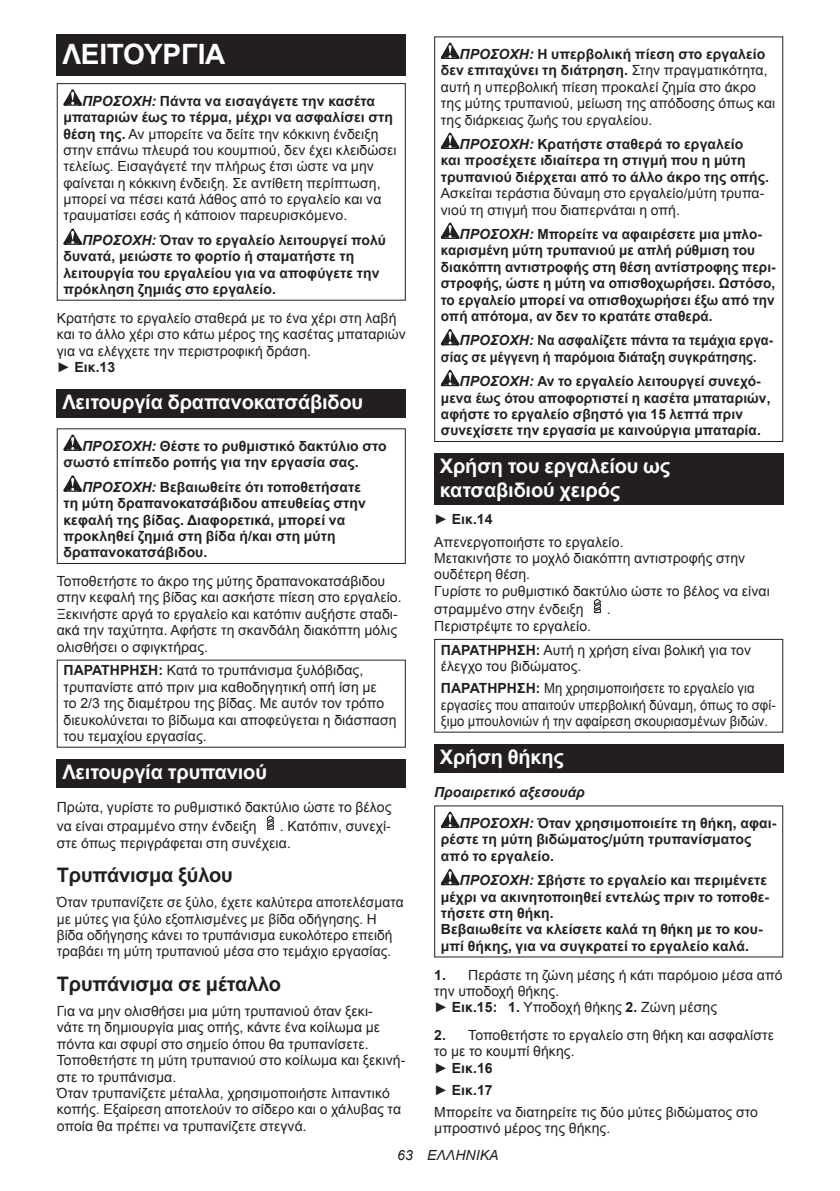
<style>
.page{position:relative;width:840px;height:1191px;background:#fff}
.page>*{position:absolute;margin:0;border:0;box-sizing:border-box;transform-origin:0 0}
.t1{font:700 28px "Arial";letter-spacing:-.01em;color:#fff}
.t2{font:700 20px/23.4px "Arial";letter-spacing:-.01em;color:#fff}
.t3{font:700 20px "Arial";letter-spacing:-.01em;color:#231f20}
.t4{font:14px/16.4px "Arial";letter-spacing:.005em;color:#231f20}
.t5{font:700 14px/16.4px "Arial";letter-spacing:.005em;color:#231f20}
.t6{font:14px/16.4px "Arial";letter-spacing:.005em;color:#231f20;scale:.93 1}
.t7{font:700 14px/16.4px "Arial";letter-spacing:.005em;color:#231f20;scale:.92 1}
.t8{font:italic 14px "Arial";letter-spacing:.005em;color:#231f20}
.s1{font-weight:700;font-style:italic}
.s2{font-weight:700}
.s3{font-style:italic}
</style>
<div class="page">
<div style="left:57px;top:34px;width:348px;height:41px;background:#231f20"></div>
<svg style="left:63px;top:89px;width:19px;height:17px"></svg>
<svg style="left:63px;top:228px;width:19px;height:17px"></svg>
<div style="left:57px;top:83px;width:348px;height:218px;border:1px solid #231f20"></div>
<div style="left:57px;top:389px;width:348px;height:28px;background:#231f20"></div>
<svg style="left:63px;top:434px;width:19px;height:17px"></svg>
<svg style="left:63px;top:475px;width:19px;height:17px"></svg>
<div style="left:57px;top:428px;width:348px;height:136px;border:1px solid #231f20"></div>
<div style="left:57px;top:759px;width:348px;height:28px;background:#231f20"></div>
<svg style="left:267px;top:815px;width:7px;height:15px"></svg>
<svg style="left:440px;top:43px;width:19px;height:16px"></svg>
<svg style="left:440px;top:133px;width:19px;height:16px"></svg>
<svg style="left:440px;top:223px;width:19px;height:16px"></svg>
<svg style="left:440px;top:329px;width:19px;height:16px"></svg>
<svg style="left:440px;top:370px;width:19px;height:16px"></svg>
<div style="left:434px;top:36px;width:348px;height:406px;border:1px solid #231f20"></div>
<div style="left:434px;top:453px;width:348px;height:52px;background:#231f20"></div>
<svg style="left:594px;top:598px;width:7px;height:15px"></svg>
<div style="left:434px;top:639px;width:348px;height:93px;border:1px solid #231f20"></div>
<div style="left:434px;top:744px;width:348px;height:28px;background:#231f20"></div>
<svg style="left:440px;top:811px;width:19px;height:17px"></svg>
<svg style="left:440px;top:869px;width:19px;height:16px"></svg>
<h1 class="t1" style="left:62px;top:35px;width:164px">ΛΕΙΤΟΥΡΓΙΑ</h1>
<p class="t4" style="left:63px;top:93px;width:334px;text-indent:19px"><span class="s1">ΠΡΟΣΟΧΗ:</span> <span class="s2">Πάντα να εισαγάγετε την κασέτα μπαταριών έως το τέρμα, μέχρι να ασφαλίσει στη θέση της.</span> Αν μπορείτε να δείτε την κόκκινη ένδειξη στην επάνω πλευρά του κουμπιού, δεν έχει κλειδώσει τελείως. Εισαγάγετέ την πλήρως έτσι ώστε να μην φαίνεται η κόκκινη ένδειξη. Σε αντίθετη περίπτωση, μπορεί να πέσει κατά λάθος από το εργαλείο και να τραυματίσει εσάς ή κάποιον παρευρισκόμενο.</p>
<p class="t5" style="left:63px;top:232px;width:324px;text-indent:19px"><span class="s3">ΠΡΟΣΟΧΗ:</span> Όταν το εργαλείο λειτουργεί πολύ δυνατά, μειώστε το φορτίο ή σταματήστε τη λειτουργία του εργαλείου για να αποφύγετε την πρόκληση ζημιάς στο εργαλείο.</p>
<p class="t4" style="left:57px;top:310px;width:350px">Κρατήστε το εργαλείο σταθερά με το ένα χέρι στη λαβή και το άλλο χέρι στο κάτω μέρος της κασέτας μπαταριών για να ελέγχετε την περιστροφική δράση.<br>► <span class="s2">Εικ.13</span></p>
<h2 class="t2" style="left:62px;top:391px;width:302px">Λειτουργία δραπανοκατσάβιδου</h2>
<p class="t5" style="left:63px;top:438px;width:324px;text-indent:19px"><span class="s3">ΠΡΟΣΟΧΗ:</span> Θέστε το ρυθμιστικό δακτύλιο στο σωστό επίπεδο ροπής για την εργασία σας.</p>
<p class="t5" style="left:63px;top:479px;width:304px;text-indent:19px"><span class="s3">ΠΡΟΣΟΧΗ:</span> Βεβαιωθείτε ότι τοποθετήσατε τη μύτη δραπανοκατσάβιδου απευθείας στην κεφαλή της βίδας. Διαφορετικά, μπορεί να προκληθεί ζημιά στη βίδα ή/και στη μύτη δραπανοκατσάβιδου.</p>
<p class="t4" style="left:57px;top:573px;width:346px">Τοποθετήστε το άκρο της μύτης δραπανοκατσάβιδου στην κεφαλή της βίδας και ασκήστε πίεση στο εργαλείο.<br>Ξεκινήστε αργά το εργαλείο και κατόπιν αυξήστε σταδι&shy;ακά την ταχύτητα. Αφήστε τη σκανδάλη διακόπτη μόλις ολισθήσει ο σφιγκτήρας.</p>
<p class="t4" style="left:63px;top:662px;width:334px"><span class="s2">ΠΑΡΑΤΗΡΗΣΗ:</span> Κατά το τρυπάνισμα ξυλόβιδας, τρυπανίστε από πριν μια καθοδηγητική οπή ίση με<br>το 2/3 της διαμέτρου της βίδας. Με αυτόν τον τρόπο διευκολύνεται το βίδωμα και αποφεύγεται η διάσπαση του τεμαχίου εργασίας.</p>
<h2 class="t2" style="left:62px;top:761px;width:206px">Λειτουργία τρυπανιού</h2>
<p class="t4" style="left:57px;top:798px;width:336px;line-height:18.8px">Πρώτα, γυρίστε το ρυθμιστικό δακτύλιο ώστε το βέλος να είναι στραμμένο στην ένδειξη</p>
<p class="t4" style="left:57px;top:818px;width:335px;text-indent:223px">. Κατόπιν, συνεχί&shy;στε όπως περιγράφεται στη συνέχεια.</p>
<h2 class="t3" style="left:57px;top:862px;width:177px">Τρυπάνισμα ξύλου</h2>
<p class="t4" style="left:57px;top:894px;width:348px">Όταν τρυπανίζετε σε ξύλο, έχετε καλύτερα αποτελέσματα με μύτες για ξύλο εξοπλισμένες με βίδα οδήγησης. Η βίδα οδήγησης κάνει το τρυπάνισμα ευκολότερο επειδή τραβάει τη μύτη τρυπανιού μέσα στο τεμάχιο εργασίας.</p>
<h2 class="t3" style="left:57px;top:970px;width:226px">Τρυπάνισμα σε μέταλλο</h2>
<p class="t4" style="left:57px;top:1003px;width:350px">Για να μην ολισθήσει μια μύτη τρυπανιού όταν ξεκι-<br>νάτε τη δημιουργία μιας οπής, κάντε ένα κοίλωμα με πόντα και σφυρί στο σημείο όπου θα τρυπανίσετε.<br>Τοποθετήστε τη μύτη τρυπανιού στο κοίλωμα και ξεκινή&shy;στε το τρυπάνισμα.<br>Όταν τρυπανίζετε μέταλλα, χρησιμοποιήστε λιπαντικό κοπής. Εξαίρεση αποτελούν το σίδερο και ο χάλυβας τα οποία θα πρέπει να τρυπανίζετε στεγνά.</p>
<p class="t4" style="left:440px;top:46px;width:336px;text-indent:19px"><span class="s1">ΠΡΟΣΟΧΗ:</span> <span class="s2">Η υπερβολική πίεση στο εργαλείο δεν επιταχύνει τη διάτρηση.</span> Στην πραγματικότητα, αυτή η υπερβολική πίεση προκαλεί ζημία στο άκρο της μύτης τρυπανιού, μείωση της απόδοσης όπως και της διάρκειας ζωής του εργαλείου.</p>
<p class="t5" style="left:440px;top:136px;width:329px;text-indent:19px"><span class="s3">ΠΡΟΣΟΧΗ:</span> Κρατήστε σταθερά το εργαλείο<br>και προσέχετε ιδιαίτερα τη στιγμή που η μύτη τρυπανιού διέρχεται από το άλλο άκρο της οπής.</p>
<p class="t4" style="left:440px;top:185px;width:325px">Ασκείται τεράστια δύναμη στο εργαλείο/μύτη τρυπα&shy;νιού τη στιγμή που διαπερνάται η οπή.</p>
<p class="t5" style="left:440px;top:226px;width:336px;text-indent:19px"><span class="s3">ΠΡΟΣΟΧΗ:</span> Μπορείτε να αφαιρέσετε μια μπλο&shy;καρισμένη μύτη τρυπανιού με απλή ρύθμιση του διακόπτη αντιστροφής στη θέση αντίστροφης περι&shy;στροφής, ώστε η μύτη να οπισθοχωρήσει. Ωστόσο, το εργαλείο μπορεί να οπισθοχωρήσει έξω από την οπή απότομα, αν δεν το κρατάτε σταθερά.</p>
<p class="t7" style="left:440px;top:333px;width:362px;text-indent:19px"><span class="s3">ΠΡΟΣΟΧΗ:</span> Να ασφαλίζετε πάντα τα τεμάχια εργα&shy;σίας σε μέγγενη ή παρόμοια διάταξη συγκράτησης.</p>
<p class="t5" style="left:440px;top:373px;width:331px;text-indent:19px"><span class="s3">ΠΡΟΣΟΧΗ:</span> Αν το εργαλείο λειτουργεί συνεχό&shy;μενα έως ότου αποφορτιστεί η κασέτα μπαταριών, αφήστε το εργαλείο σβηστό για 15 λεπτά πριν συνεχίσετε την εργασία με καινούργια μπαταρία.</p>
<h2 class="t2" style="left:439px;top:455px;width:232px">Χρήση του εργαλείου ως κατσαβιδιού χειρός</h2>
<p class="t4" style="left:434px;top:509px;width:191px;line-height:22px">► <span class="s2">Εικ.14<br></span>Απενεργοποιήστε το εργαλείο.</p>
<p class="t4" style="left:434px;top:550px;width:337px">Μετακινήστε το μοχλό διακόπτη αντιστροφής στην ουδέτερη θέση.<br>Γυρίστε το ρυθμιστικό δακτύλιο ώστε το βέλος να είναι</p>
<p class="t4" style="left:434px;top:601px;width:151px">στραμμένο στην ένδειξη</p>
<p class="t4" style="left:606px;top:601px;width:5px">.</p>
<p class="t4" style="left:440px;top:614px;width:311px;line-height:23.8px;text-indent:-7px">Περιστρέψτε το εργαλείο.<br><span class="s2">ΠΑΡΑΤΗΡΗΣΗ:</span> Αυτή η χρήση είναι βολική για τον</p>
<p class="t4" style="left:440px;top:655px;width:315px;line-height:22px">έλεγχο του βιδώματος.<br><span class="s2">ΠΑΡΑΤΗΡΗΣΗ:</span> Μη χρησιμοποιήσετε το εργαλείο για</p>
<p class="t6" style="left:440px;top:696px;width:361px">εργασίες που απαιτούν υπερβολική δύναμη, όπως το σφί&shy;ξιμο μπουλονιών ή την αφαίρεση σκουριασμένων βιδών.</p>
<h2 class="t2" style="left:439px;top:746px;width:125px">Χρήση θήκης</h2>
<p class="t5" style="left:459px;top:777px;width:318px;line-height:30.6px;text-indent:-25px"><span class="s3">Προαιρετικό αξεσουάρ<br>ΠΡΟΣΟΧΗ:</span> Όταν χρησιμοποιείτε τη θήκη, αφαι-</p>
<p class="t5" style="left:440px;top:831px;width:312px">ρέστε τη μύτη βιδώματος/μύτη τρυπανίσματος από το εργαλείο.</p>
<p class="t5" style="left:440px;top:872px;width:329px;text-indent:19px"><span class="s3">ΠΡΟΣΟΧΗ:</span> Σβήστε το εργαλείο και περιμένετε μέχρι να ακινητοποιηθεί εντελώς πριν το τοποθε&shy;τήσετε στη θήκη.<br>Βεβαιωθείτε να κλείσετε καλά τη θήκη με το κου&shy;μπί θήκης, για να συγκρατεί το εργαλείο καλά.</p>
<p class="t4" style="left:434px;top:966px;width:350px"><span class="s2">1.</span> Περάστε τη ζώνη μέσης ή κάτι παρόμοιο μέσα από την υποδοχή θήκης.<br>► <span class="s2">Εικ.15: 1.</span> Υποδοχή θήκης <span class="s2">2.</span> Ζώνη μέσης</p>
<p class="t4" style="left:434px;top:1027px;width:341px"><span class="s2">2.</span> Τοποθετήστε το εργαλείο στη θήκη και ασφαλίστε το με το κουμπί θήκης.<br>► <span class="s2">Εικ.16</span></p>
<p class="t4" style="left:434px;top:1079px;width:325px;line-height:22px">► <span class="s2">Εικ.17<br></span>Μπορείτε να διατηρείτε τις δύο μύτες βιδώματος στο</p>
<p class="t4" style="left:434px;top:1120px;width:177px">μπροστινό μέρος της θήκης.</p>
<p class="t8" style="left:397px;top:1146px;width:103px">63 ΕΛΛΗΝΙΚΑ</p>
</div>
